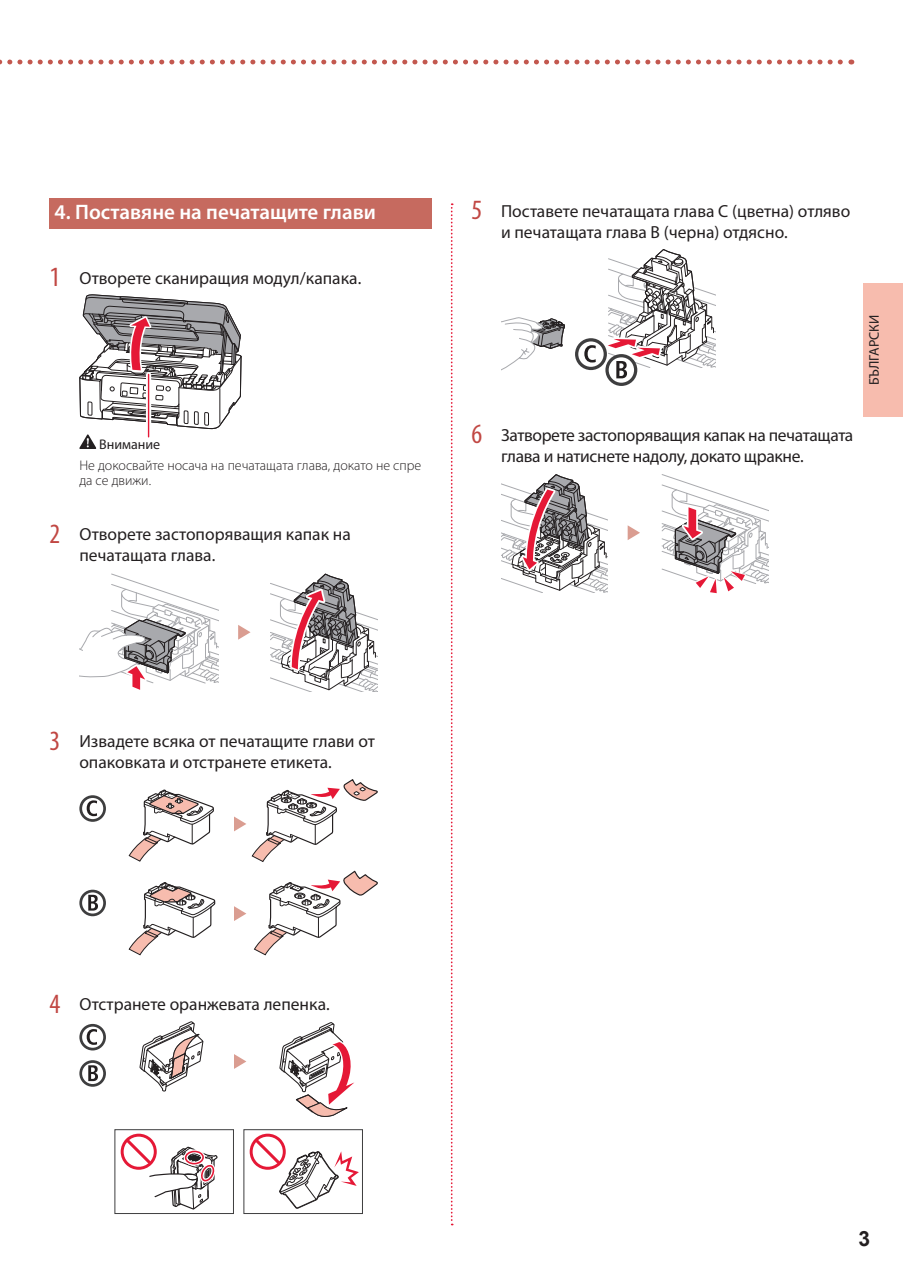
<style>
.page{position:relative;width:903px;height:1275px;background:#fff}
.page>*{position:absolute;margin:0;border:0;box-sizing:border-box;transform-origin:0 0}
.t1{font:600 21px "Myriad Pro";color:#fff}
.t2{font:700 21px "Arial";color:#231f20}
.t3{font:17.5px/21px "Myriad Pro";letter-spacing:-.005em;color:#231f20}
.t4{font:300 14px/15.8px "Myriad Pro";color:#231f20}
.t5{font:14px "Myriad Pro";color:#231f20}
.s1{font-stretch:condensed;font-size:28px;color:#c14743}
</style>
<div class="page">
<svg style="left:451px;top:203px;width:2px;height:1022px"></svg>
<div style="left:863px;top:283px;width:40px;height:134px;background:#f7bcae"></div>
<svg style="left:0;top:60px;width:852px;height:4px"></svg>
<div style="left:50px;top:198px;width:382px;height:31px;background:#c66a5f"></div>
<svg style="left:79px;top:294px;width:162px;height:155px"></svg>
<svg style="left:146px;top:375px;width:5px;height:61px"></svg>
<hr style="left:148px;top:374px;width:1px;height:63px;background:#e51836">
<svg style="left:79px;top:573px;width:139px;height:117px"></svg>
<svg style="left:270px;top:573px;width:107px;height:119px"></svg>
<svg style="left:238px;top:625px;width:13px;height:15px"></svg>
<svg style="left:129px;top:882px;width:87px;height:73px"></svg>
<svg style="left:253px;top:871px;width:125px;height:84px"></svg>
<svg style="left:234px;top:906px;width:12px;height:15px"></svg>
<svg style="left:81px;top:891px;width:24px;height:24px"></svg>
<div style="left:79px;top:890px;width:27px;height:26px;border:3px solid #3e3e3f;border-radius:50%"></div>
<svg style="left:88px;top:895px;width:10px;height:16px"></svg>
<svg style="left:129px;top:789px;width:85px;height:73px"></svg>
<svg style="left:234px;top:780px;width:144px;height:82px"></svg>
<svg style="left:81px;top:797px;width:24px;height:23px"></svg>
<div style="left:79px;top:795px;width:27px;height:27px;border:3px solid #3e3e3f;border-radius:50%"></div>
<svg style="left:87px;top:800px;width:10px;height:16px"></svg>
<div style="left:115px;top:1129px;width:119px;height:85px;border:1px solid #3e3e3f"></div>
<svg style="left:120px;top:1133px;width:98px;height:77px"></svg>
<div style="left:244px;top:1129px;width:119px;height:85px;border:1px solid #3e3e3f"></div>
<svg style="left:249px;top:1132px;width:113px;height:78px"></svg>
<svg style="left:139px;top:1021px;width:64px;height:71px"></svg>
<svg style="left:234px;top:1054px;width:12px;height:15px"></svg>
<svg style="left:279px;top:1022px;width:75px;height:95px"></svg>
<svg style="left:81px;top:1061px;width:24px;height:24px"></svg>
<div style="left:79px;top:1060px;width:27px;height:27px;border:3px solid #3e3e3f;border-radius:50%"></div>
<svg style="left:88px;top:1065px;width:10px;height:16px"></svg>
<svg style="left:81px;top:1025px;width:24px;height:24px"></svg>
<div style="left:79px;top:1024px;width:27px;height:26px;border:3px solid #3e3e3f;border-radius:50%"></div>
<svg style="left:87px;top:1029px;width:10px;height:16px"></svg>
<svg style="left:501px;top:317px;width:64px;height:54px"></svg>
<svg style="left:607px;top:356px;width:29px;height:28px"></svg>
<div style="left:605px;top:354px;width:32px;height:32px;border:3px solid #3e3e3f;border-radius:50%"></div>
<svg style="left:577px;top:340px;width:28px;height:28px"></svg>
<div style="left:575px;top:338px;width:32px;height:32px;border:3px solid #3e3e3f;border-radius:50%"></div>
<svg style="left:584px;top:249px;width:131px;height:129px"></svg>
<svg style="left:628px;top:525px;width:12px;height:15px"></svg>
<svg style="left:501px;top:474px;width:107px;height:118px"></svg>
<svg style="left:661px;top:474px;width:108px;height:119px"></svg>
<p class="t1" style="left:55px;top:199px;width:323px">4. Поставяне на печатащите глави</p>
<p class="t3" style="left:50px;top:267px;width:313px"><span class="s1">1</span> Отворете сканиращия модул/капака.</p>
<p class="t5" style="left:99px;top:436px;width:63px">Внимание</p>
<p class="t4" style="left:79px;top:457px;width:343px">Не докосвайте носача на печатащата глава, докато не спре да се движи.</p>
<p class="t3" style="left:79px;top:524px;width:273px;text-indent:-30px"><span class="s1">2</span> Отворете застопоряващия капак на печатащата глава.</p>
<p class="t3" style="left:501px;top:200px;width:351px;text-indent:-30px"><span class="s1">5</span> Поставете печатащата глава C (цветна) отляво и печатащата глава B (черна) отдясно.</p>
<p class="t3" style="left:501px;top:424px;width:354px;text-indent:-30px"><span class="s1">6</span> Затворете застопоряващия капак на печатащата глава и натиснете надолу, докато щракне.</p>
<p class="t5" style="left:865px;top:385px;width:71px;rotate:-90deg">БЪЛГАРСКИ</p>
<p class="t3" style="left:79px;top:731px;width:297px;text-indent:-30px"><span class="s1">3</span> Извадете всяка от печатащите глави от опаковката и отстранете етикета.</p>
<p class="t3" style="left:50px;top:993px;width:282px"><span class="s1">4</span> Отстранете оранжевата лепенка.</p>
<p class="t2" style="left:858px;top:1223px;width:13px">3</p>
</div>
